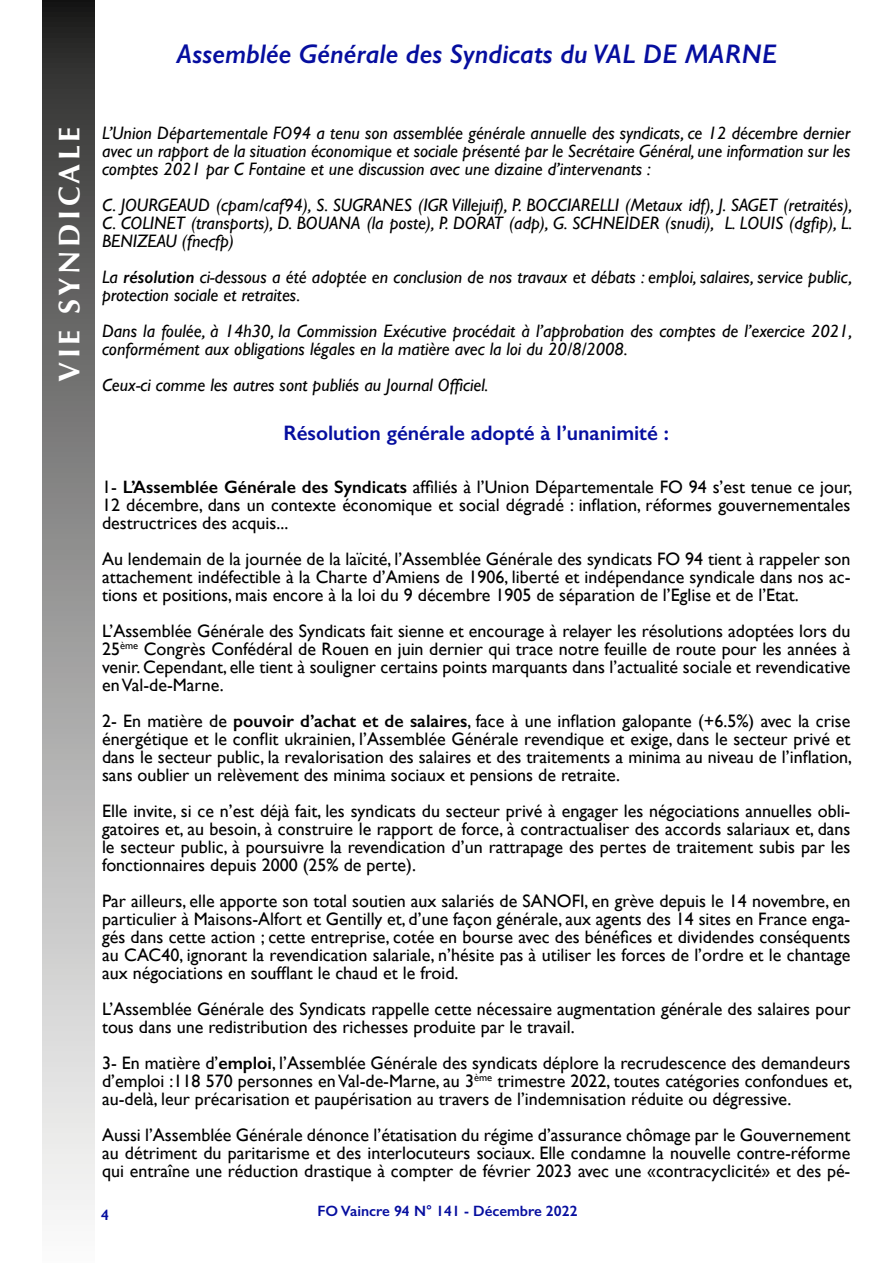
<style>
.page{position:relative;width:893px;height:1263px;background:#fff}
.page>*{position:absolute;margin:0;border:0;box-sizing:border-box;transform-origin:0 0}
.t1{font:700 30px "Optima";letter-spacing:.12em;color:#fff}
.t2{font:italic 600 27px "Gill Sans";color:#060e9f}
.t3{font:600 21px "Gill Sans";color:#060e9f}
.t4{font:18px/18px "Gill Sans";color:#000;text-align:justify}
.t5{font:italic 18px/18px "Gill Sans";color:#000;text-align:justify}
.t6{font:600 15px "Gill Sans";color:#060e9f}
.s1{font-weight:600}
</style>
<div class="page">
<div style="left:43px;top:0;width:52px;height:1263px;background:linear-gradient(to bottom,#2d2d2c,#fff)"></div>
<h2 class="t2" style="left:177px;top:38px;width:601px">Assemblée Générale des Syndicats du VAL DE MARNE</h2>
<h1 class="t1" style="left:52px;top:382px;width:257px;rotate:-90deg">VIE SYNDICALE</h1>
<p class="t5" style="left:102px;top:124px;width:750px">L’Union Départementale FO94 a tenu son assemblée générale annuelle des syndicats, ce 12 décembre dernier avec un rapport de la situation économique et sociale présenté par le Secrétaire Général, une information sur les comptes 2021 par C Fontaine et une discussion avec une dizaine d’intervenants :</p>
<p class="t5" style="left:102px;top:196px;width:752px">C. JOURGEAUD (cpam/caf94), S. SUGRANES (IGR Villejuif), P. BOCCIARELLI (Metaux idf), J. SAGET (retraités), C. COLINET (transports), D. BOUANA (la poste), P. DORAT (adp), G. SCHNEIDER (snudi), L. LOUIS (dgfip), L.<br>BENIZEAU (fnecfp)</p>
<p class="t5" style="left:102px;top:268px;width:752px">La <span class="s1">résolution</span> ci-dessous a été adoptée en conclusion de nos travaux et débats : emploi, salaires, service public, protection sociale et retraites.</p>
<p class="t5" style="left:102px;top:322px;width:752px">Dans la foulée, à 14h30, la Commission Exécutive procédait à l’approbation des comptes de l’exercice 2021, conformément aux obligations légales en la matière avec la loi du 20/8/2008.</p>
<p class="t5" style="left:102px;top:376px;width:388px">Ceux-ci comme les autres sont publiés au Journal Officiel.</p>
<p class="t3" style="left:284px;top:421px;width:387px">Résolution générale adopté à l’unanimité :</p>
<p class="t4" style="left:102px;top:478px;width:752px">1- <span class="s1">L’Assemblée Générale des Syndicats</span> affiliés à l’Union Départementale FO 94 s’est tenue ce jour, 12 décembre, dans un contexte économique et social dégradé : inflation, réformes gouvernementales destructrices des acquis...</p>
<p class="t4" style="left:102px;top:550px;width:750px">Au lendemain de la journée de la laïcité, l’Assemblée Générale des syndicats FO 94 tient à rappeler son attachement indéfectible à la Charte d’Amiens de 1906, liberté et indépendance syndicale dans nos ac&shy;tions et positions, mais encore à la loi du 9 décembre 1905 de séparation de l’Eglise et de l’Etat.</p>
<p class="t4" style="left:102px;top:622px;width:750px">L’Assemblée Générale des Syndicats fait sienne et encourage à relayer les résolutions adoptées lors du 25<sup>ème</sup> Congrès Confédéral de Rouen en juin dernier qui trace notre feuille de route pour les années à venir. Cependant, elle tient à souligner certains points marquants dans l’actualité sociale et revendicative en Val-de-Marne.</p>
<p class="t4" style="left:102px;top:712px;width:752px">2- En matière de <span class="s1">pouvoir d’achat et de salaires</span>, face à une inflation galopante (+6.5%) avec la crise énergétique et le conflit ukrainien, l’Assemblée Générale revendique et exige, dans le secteur privé et dans le secteur public, la revalorisation des salaires et des traitements a minima au niveau de l’inflation, sans oublier un relèvement des minima sociaux et pensions de retraite.</p>
<p class="t4" style="left:102px;top:802px;width:750px">Elle invite, si ce n’est déjà fait, les syndicats du secteur privé à engager les négociations annuelles obli&shy;gatoires et, au besoin, à construire le rapport de force, à contractualiser des accords salariaux et, dans le secteur public, à poursuivre la revendication d’un rattrapage des pertes de traitement subis par les fonctionnaires depuis 2000 (25% de perte).</p>
<p class="t4" style="left:102px;top:892px;width:750px">Par ailleurs, elle apporte son total soutien aux salariés de SANOFI, en grève depuis le 14 novembre, en particulier à Maisons-Alfort et Gentilly et, d’une façon générale, aux agents des 14 sites en France enga&shy;gés dans cette action ; cette entreprise, cotée en bourse avec des bénéfices et dividendes conséquents au CAC40, ignorant la revendication salariale, n’hésite pas à utiliser les forces de l’ordre et le chantage aux négociations en soufflant le chaud et le froid.</p>
<p class="t4" style="left:102px;top:1000px;width:750px">L’Assemblée Générale des Syndicats rappelle cette nécessaire augmentation générale des salaires pour tous dans une redistribution des richesses produite par le travail.</p>
<p class="t4" style="left:102px;top:1054px;width:752px">3- En matière d’<span class="s1">emploi</span>, l’Assemblée Générale des syndicats déplore la recrudescence des demandeurs d’emploi :118 570 personnes en Val-de-Marne, au 3<sup>ème</sup> trimestre 2022, toutes catégories confondues et, au-delà, leur précarisation et paupérisation au travers de l’indemnisation réduite ou dégressive.</p>
<p class="t4" style="left:102px;top:1126px;width:750px">Aussi l’Assemblée Générale dénonce l’étatisation du régime d’assurance chômage par le Gouvernement au détriment du paritarisme et des interlocuteurs sociaux. Elle condamne la nouvelle contre-réforme qui entraîne une réduction drastique à compter de février 2023 avec une «contracyclicité» et des pé-</p>
<p class="t6" style="left:101px;top:1205px;width:9px">4</p>
<p class="t6" style="left:317px;top:1202px;width:262px">FO Vaincre 94 N° 141 - Décembre 2022</p>
</div>
